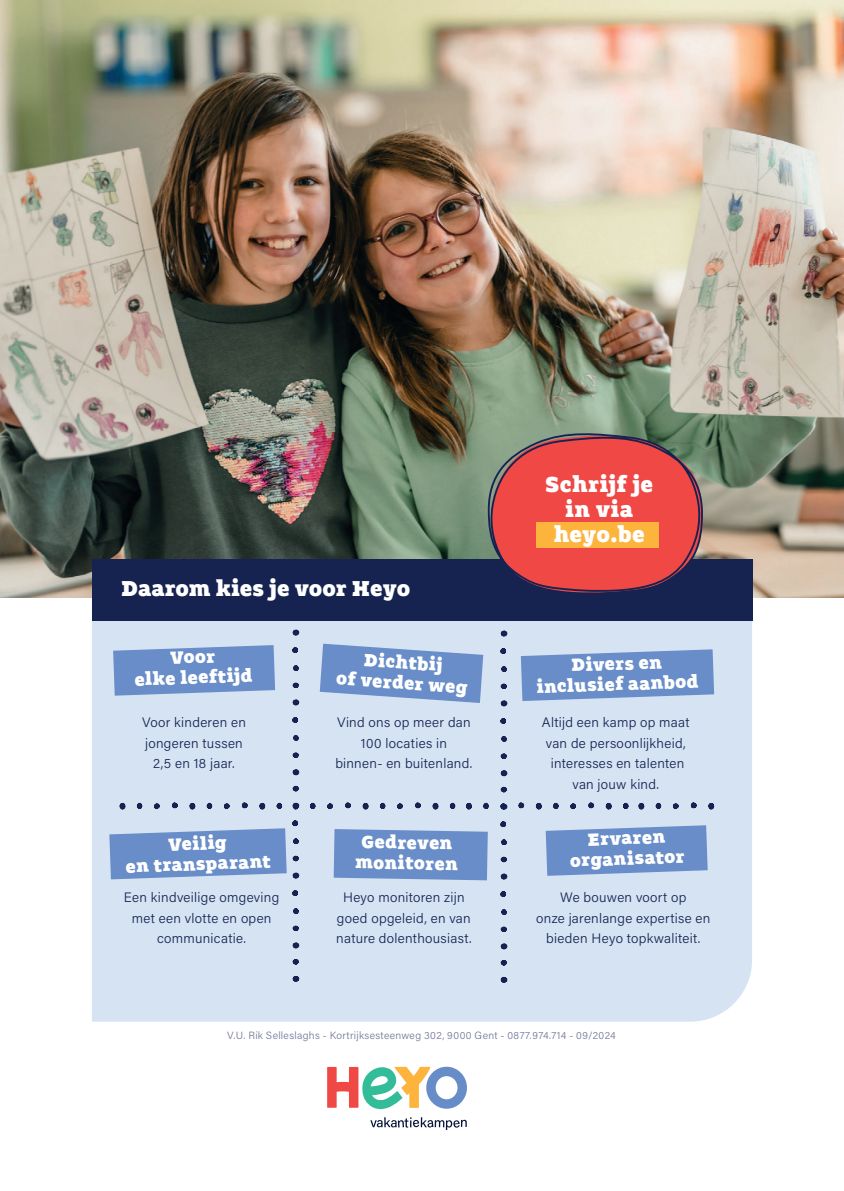
<style>
.page{position:relative;width:844px;height:1191px;background:#fff}
.page>*{position:absolute;margin:0;border:0;box-sizing:border-box;transform-origin:0 0}
.t1{font:700 23.45px/25.2px "Grueber";letter-spacing:.01em;color:#fff;text-align:center}
.t2{font:700 23.28px "Grueber";color:#fff}
.t3{font:700 19.07px/20.5px "Grueber";color:#fff;text-align:center}
.t4{font:13.65px/20.5px "Acumin Variable Concept";letter-spacing:.02em;color:#162351;text-align:center}
.t5{font:10.5px "Acumin Variable Concept";letter-spacing:.03em;color:#71769a}
</style>
<div class="page">
<img style="left:0;top:0;width:843px;height:597px">
<div style="left:92px;top:620px;width:660px;height:401px;background:#d5e3f3"></div>
<div style="left:92px;top:559px;width:660px;height:61px;background:#162351"></div>
<svg style="left:486px;top:428px;width:217px;height:165px;background:#bf4e4e"></svg>
<div style="left:536px;top:522px;width:122px;height:26px;background:#fcb43d"></div>
<svg style="left:109px;top:620px;width:610px;height:368px;background:#bccee8"></svg>
<svg style="left:327px;top:1066px;width:140px;height:43px"></svg>
<svg style="left:370px;top:1117px;width:96px;height:13px"></svg>
<h2 class="t2" style="left:121px;top:573px;width:291px">Daarom kies je voor Heyo</h2>
<h1 class="t1" style="left:545px;top:472px;width:109px">Schrijf je in via heyo.be</h1>
<h3 class="t3" style="left:133px;top:649px;width:120px;rotate:-2deg">Voor<br>elke leeftijd</h3>
<h3 class="t3" style="left:338px;top:648px;width:133px;rotate:4deg">Dichtbij<br>of verder weg</h3>
<h3 class="t3" style="left:535px;top:657px;width:163px;rotate:-2deg">Divers en inclusief aanbod</h3>
<p class="t4" style="left:142px;top:711px;width:105px">Voor kinderen en jongeren tussen<br>2,5 en 18 jaar.</p>
<p class="t4" style="left:335px;top:711px;width:138px">Vind ons op meer dan<br>100 locaties in<br>binnen- en buitenland.</p>
<p class="t4" style="left:541px;top:711px;width:149px">Altijd een kamp op maat van de persoonlijkheid, interesses en talenten van jouw kind.</p>
<h3 class="t3" style="left:124px;top:836px;width:147px;rotate:-2deg">Veilig<br>en transparant</h3>
<h3 class="t3" style="left:355px;top:832px;width:104px;text-align:left;rotate:1deg">Gedreven monitoren</h3>
<h3 class="t3" style="left:568px;top:830px;width:116px;rotate:-2deg">Ervaren organisator</h3>
<p class="t4" style="left:124px;top:887px;width:157px">Een kindveilige omgeving met een vlotte en open communicatie.</p>
<p class="t4" style="left:336px;top:887px;width:137px">Heyo monitoren zijn goed opgeleid, en van nature dolenthousiast.</p>
<p class="t4" style="left:536px;top:887px;width:175px">We bouwen voort op<br>onze jarenlange expertise en bieden Heyo topkwaliteit.</p>
<p class="t5" style="left:227px;top:1028px;width:390px">V.U. Rik Selleslaghs - Kortrijksesteenweg 302, 9000 Gent - 0877.974.714 - 09/2024</p>
</div>
